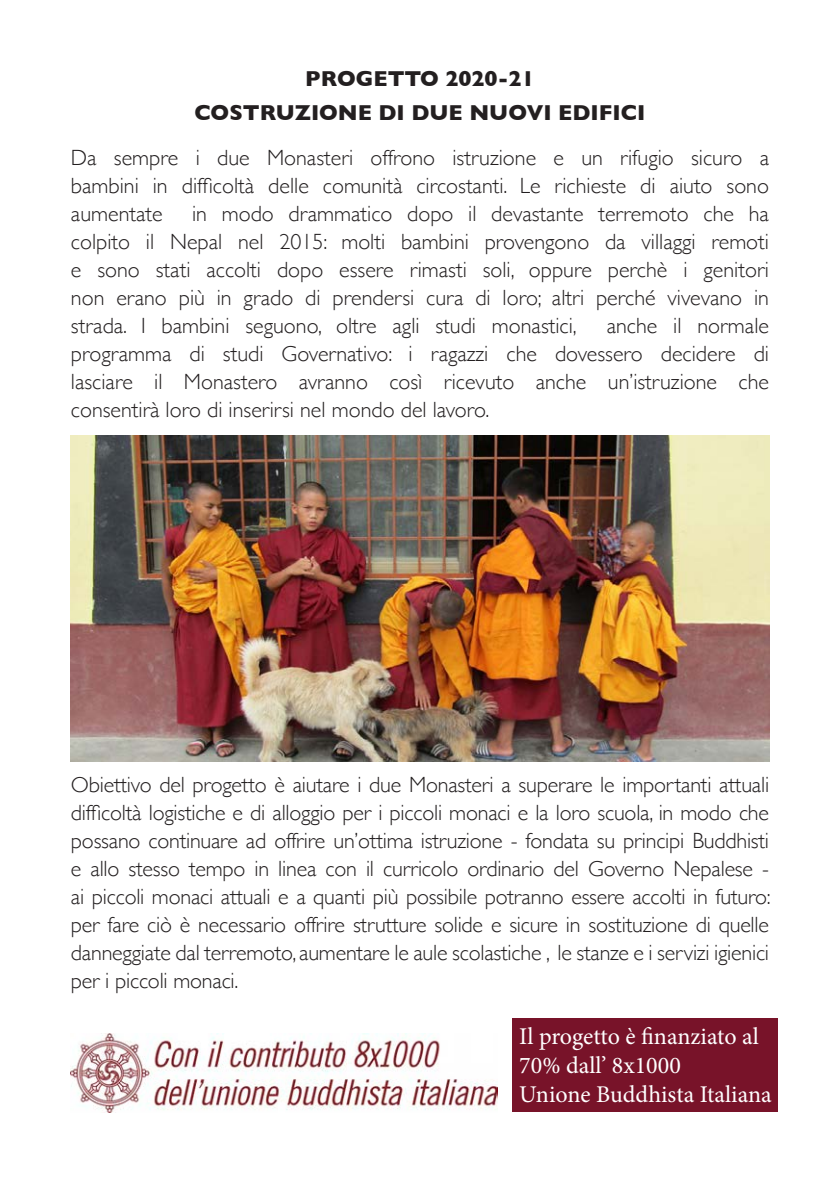
<style>
.page{position:relative;width:840px;height:1191px;background:#fff}
.page>*{position:absolute;margin:0;border:0;box-sizing:border-box;transform-origin:0 0}
.t1{font:24px/28.8px "Minion Pro";color:#fff}
.t2{font:300 22px/28px "Gill Sans";color:#231f20;text-align:justify}
.t3{font:700 22px "Gill Sans";color:#231f20}
</style>
<div class="page">
<img style="left:71px;top:435px;width:697px;height:326px">
<img style="left:71px;top:1033px;width:426px;height:80px">
<div style="left:512px;top:1018px;width:265px;height:93px;background:#781329"></div>
<p class="t3" style="left:305px;top:61px;width:231px">PROGETTO 2020-21</p>
<p class="t3" style="left:194px;top:95px;width:452px">COSTRUZIONE DI DUE NUOVI EDIFICI</p>
<p class="t2" style="left:71px;top:143px;width:699px">Da sempre i due Monasteri offrono istruzione e un rifugio sicuro a bambini in difficoltà delle comunità circostanti. Le richieste di aiuto sono aumentate</p>
<p class="t2" style="left:71px;top:199px;width:699px;text-indent:121px">in modo drammatico dopo il devastante terremoto che ha colpito il Nepal nel 2015: molti bambini provengono da villaggi remoti e sono stati accolti dopo essere rimasti soli, oppure perchè i genitori non erano più in grado di prendersi cura di loro; altri perché vivevano in strada. I bambini seguono, oltre agli studi monastici,</p>
<p class="t2" style="left:71px;top:311px;width:699px;text-indent:535px">anche il normale programma di studi Governativo: i ragazzi che dovessero decidere di lasciare il Monastero avranno così ricevuto anche un’istruzione che consentirà loro di inserirsi nel mondo del lavoro.</p>
<p class="t2" style="left:71px;top:770px;width:701px">Obiettivo del progetto è aiutare i due Monasteri a superare le importanti attuali difficoltà logistiche e di alloggio per i piccoli monaci e la loro scuola, in modo che possano continuare ad offrire un’ottima istruzione - fondata su principi Buddhisti e allo stesso tempo in linea con il curricolo ordinario del Governo Nepalese - ai piccoli monaci attuali e a quanti più possibile potranno essere accolti in futuro: per fare ciò è necessario offrire strutture solide e sicure in sostituzione di quelle danneggiate dal terremoto, aumentare le aule scolastiche , le stanze e i servizi igienici per i piccoli monaci.</p>
<p class="t1" style="left:519px;top:1022px;width:241px">Il progetto è finanziato al<br>70% dall’ 8x1000</p>
<p class="t1" style="left:519px;top:1079px;width:254px">Unione Buddhista Italiana</p>
</div>
